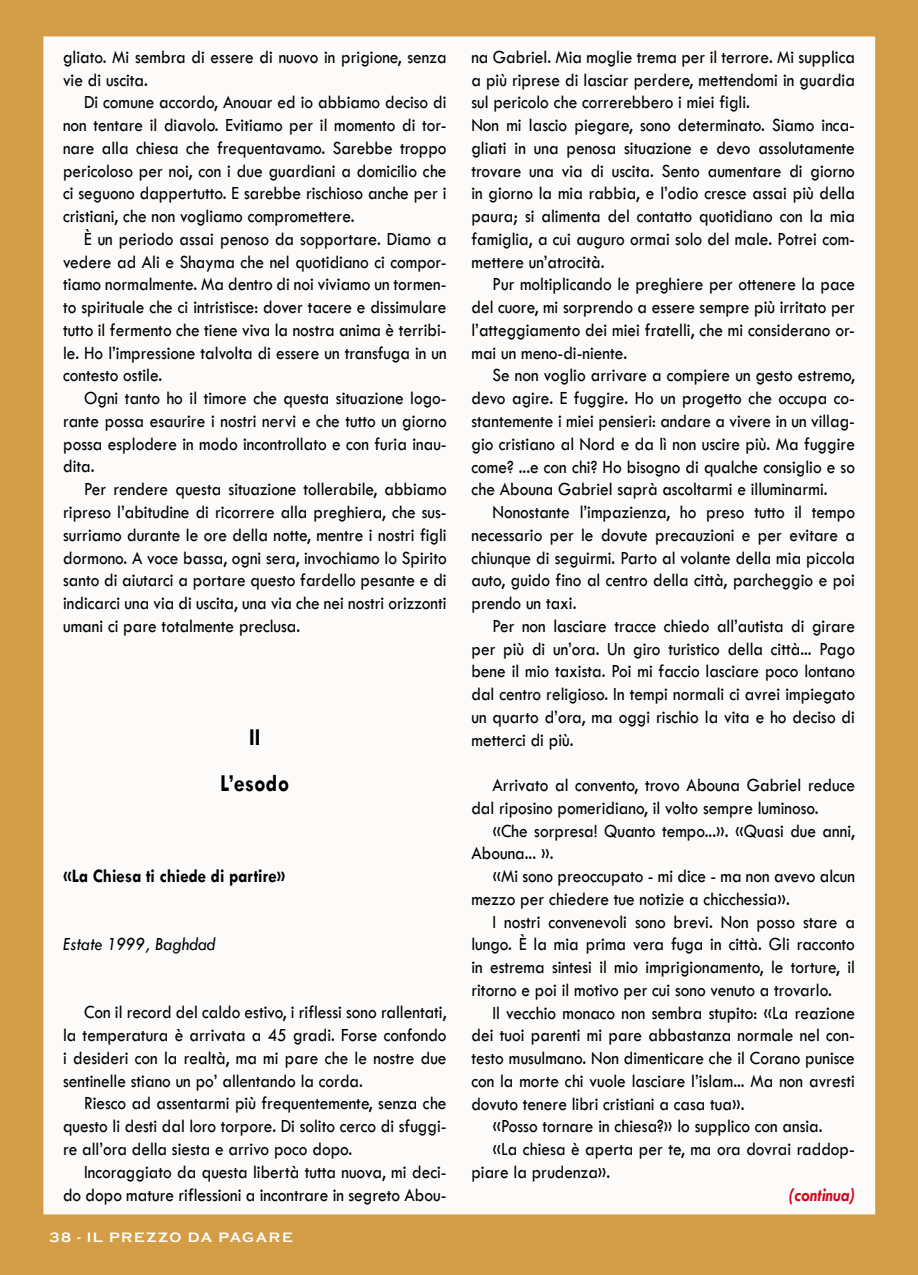
<style>
.page{position:relative;width:918px;height:1275px;background:#d39d47}
.page>*{position:absolute;margin:0;border:0;box-sizing:border-box;transform-origin:0 0}
.t1{font:700 24.5px/45.5px "Tw Cen";color:#000;text-align:center;scale:.9 1}
.t2{font:19.25px/22.8px "Tw Cen";color:#000;text-align:justify;scale:.9 1}
.t3{font:700 19.25px "Tw Cen";color:#000;scale:.9 1}
.t4{font:italic 19.25px "Tw Cen";color:#000;scale:.9 1}
.t5{font:italic 700 19.25px "Tw Cen";color:#cd071e;scale:.9 1}
.t6{font:700 14px "Copperplate Gothic";letter-spacing:.12em;color:#fff}
</style>
<div class="page">
<div style="left:43px;top:36px;width:832px;height:1178px;background:#fff;border:2px solid #fff"></div>
<p class="t2" style="left:63px;top:45px;width:428px">gliato. Mi sembra di essere di nuovo in prigione, senza vie di uscita.</p>
<p class="t2" style="left:63px;top:91px;width:428px;text-indent:21px">Di comune accordo, Anouar ed io abbiamo deciso di non tentare il diavolo. Evitiamo per il momento di tor&shy;nare alla chiesa che frequentavamo. Sarebbe troppo pericoloso per noi, con i due guardiani a domicilio che ci seguono dappertutto. E sarebbe rischioso anche per i cristiani, che non vogliamo compromettere.</p>
<p class="t2" style="left:63px;top:227px;width:428px;text-indent:21px">È un periodo assai penoso da sopportare. Diamo a vedere ad Ali e Shayma che nel quotidiano ci compor&shy;tiamo normalmente. Ma dentro di noi viviamo un tormen&shy;to spirituale che ci intristisce: dover tacere e dissimulare tutto il fermento che tiene viva la nostra anima è terribi&shy;le. Ho l’impressione talvolta di essere un transfuga in un contesto ostile.</p>
<p class="t2" style="left:63px;top:387px;width:428px;text-indent:21px">Ogni tanto ho il timore che questa situazione logo&shy;rante possa esaurire i nostri nervi e che tutto un giorno possa esplodere in modo incontrollato e con furia inau&shy;dita.</p>
<p class="t2" style="left:63px;top:478px;width:428px;text-indent:21px">Per rendere questa situazione tollerabile, abbiamo ripreso l’abitudine di ricorrere alla preghiera, che sus&shy;surriamo durante le ore della notte, mentre i nostri figli dormono. A voce bassa, ogni sera, invochiamo lo Spirito santo di aiutarci a portare questo fardello pesante e di indicarci una via di uscita, una via che nei nostri orizzonti umani ci pare totalmente preclusa.</p>
<p class="t1" style="left:220px;top:714px;width:78px">II<br>L’esodo</p>
<p class="t3" style="left:63px;top:864px;width:249px">«La Chiesa ti chiede di partire»</p>
<p class="t4" style="left:63px;top:932px;width:171px">Estate 1999, Baghdad</p>
<p class="t2" style="left:63px;top:1001px;width:428px;text-indent:21px">Con il record del caldo estivo, i riflessi sono rallentati, la temperatura è arrivata a 45 gradi. Forse confondo i desideri con la realtà, ma mi pare che le nostre due sentinelle stiano un po’ allentando la corda.</p>
<p class="t2" style="left:63px;top:1092px;width:428px;text-indent:21px">Riesco ad assentarmi più frequentemente, senza che questo li desti dal loro torpore. Di solito cerco di sfuggi&shy;re all’ora della siesta e arrivo poco dopo.</p>
<p class="t2" style="left:63px;top:1160px;width:428px;text-align:right">Incoraggiato da questa libertà tutta nuova, mi deci&shy;do dopo mature riflessioni a incontrare in segreto Abou-</p>
<p class="t6" style="left:49px;top:1229px;width:245px">38 - IL PREZZO DA PAGARE</p>
<p class="t2" style="left:471px;top:45px;width:428px;text-align:left">na Gabriel. Mia moglie trema per il terrore. Mi supplica a più riprese di lasciar perdere, mettendomi in guardia sul pericolo che correrebbero i miei figli.<br>Non mi lascio piegare, sono determinato. Siamo inca&shy;gliati in una penosa situazione e devo assolutamente trovare una via di uscita. Sento aumentare di giorno in giorno la mia rabbia, e l’odio cresce assai più della paura; si alimenta del contatto quotidiano con la mia famiglia, a cui auguro ormai solo del male. Potrei com&shy;mettere un’atrocità.</p>
<p class="t2" style="left:471px;top:273px;width:428px;text-indent:21px">Pur moltiplicando le preghiere per ottenere la pace del cuore, mi sorprendo a essere sempre più irritato per l’atteggiamento dei miei fratelli, che mi considerano or&shy;mai un meno-di-niente.</p>
<p class="t2" style="left:471px;top:364px;width:428px;text-indent:21px">Se non voglio arrivare a compiere un gesto estremo, devo agire. E fuggire. Ho un progetto che occupa co&shy;stantemente i miei pensieri: andare a vivere in un villag&shy;gio cristiano al Nord e da lì non uscire più. Ma fuggire come? ...e con chi? Ho bisogno di qualche consiglio e so che Abouna Gabriel saprà ascoltarmi e illuminarmi.</p>
<p class="t2" style="left:471px;top:500px;width:428px;text-indent:21px">Nonostante l’impazienza, ho preso tutto il tempo necessario per le dovute precauzioni e per evitare a chiunque di seguirmi. Parto al volante della mia piccola auto, guido fino al centro della città, parcheggio e poi prendo un taxi.</p>
<p class="t2" style="left:471px;top:614px;width:428px;text-indent:21px">Per non lasciare tracce chiedo all’autista di girare per più di un’ora. Un giro turistico della città... Pago bene il mio taxista. Poi mi faccio lasciare poco lontano dal centro religioso. In tempi normali ci avrei impiegato un quarto d’ora, ma oggi rischio la vita e ho deciso di metterci di più.</p>
<p class="t2" style="left:471px;top:773px;width:428px;text-indent:21px">Arrivato al convento, trovo Abouna Gabriel reduce dal riposino pomeridiano, il volto sempre luminoso.</p>
<p class="t2" style="left:471px;top:819px;width:428px;text-indent:21px">«Che sorpresa! Quanto tempo...». «Quasi due anni,<br>Abouna... ».</p>
<p class="t2" style="left:471px;top:864px;width:428px;text-indent:21px">«Mi sono preoccupato - mi dice - ma non avevo alcun mezzo per chiedere tue notizie a chicchessia».</p>
<p class="t2" style="left:471px;top:910px;width:428px;text-indent:21px">I nostri convenevoli sono brevi. Non posso stare a lungo. È la mia prima vera fuga in città. Gli racconto in estrema sintesi il mio imprigionamento, le torture, il ritorno e poi il motivo per cui sono venuto a trovarlo.</p>
<p class="t2" style="left:492px;top:1001px;width:404px">Il vecchio monaco non sembra stupito: «La reazione</p>
<p class="t2" style="left:471px;top:1024px;width:428px">dei tuoi parenti mi pare abbastanza normale nel con-</p>
<p class="t2" style="left:471px;top:1047px;width:428px">testo musulmano. Non dimenticare che il Corano punisce</p>
<p class="t2" style="left:471px;top:1069px;width:428px">con la morte chi vuole lasciare l’islam... Ma non avresti</p>
<p class="t2" style="left:471px;top:1092px;width:305px">dovuto tenere libri cristiani a casa tua».</p>
<p class="t2" style="left:492px;top:1115px;width:368px">«Posso tornare in chiesa?» lo supplico con ansia.</p>
<p class="t2" style="left:492px;top:1138px;width:404px">«La chiesa è aperta per te, ma ora dovrai raddop-</p>
<p class="t2" style="left:471px;top:1160px;width:156px">piare la prudenza».</p>
<p class="t5" style="left:788px;top:1183px;width:75px">(continua)</p>
</div>
